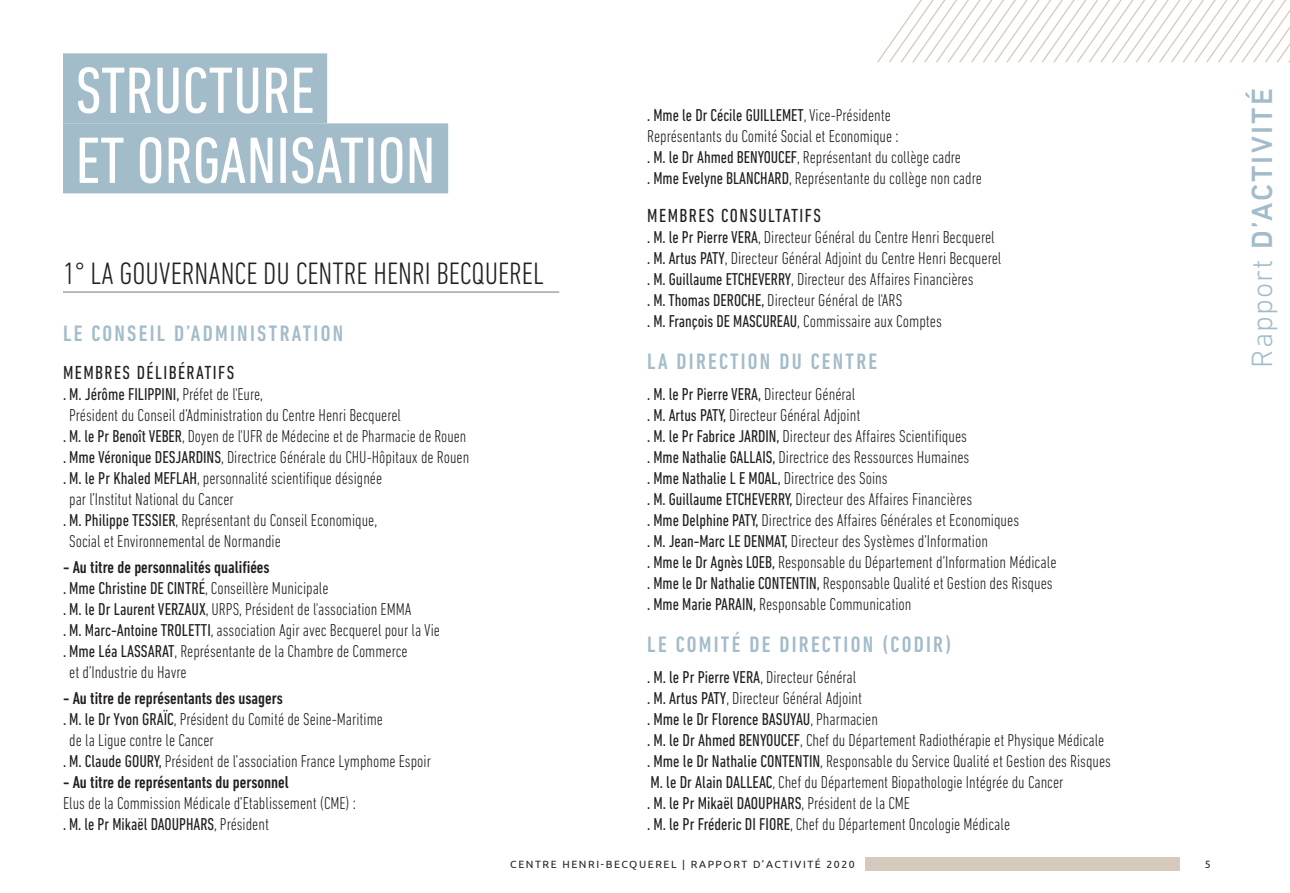
<style>
.page{position:relative;width:1290px;height:893px;background:#fff}
.page>*{position:absolute;margin:0;border:0;box-sizing:border-box;transform-origin:0 0}
.Gros_Titre_OK{font:condensed 66.5px/70px "DIN Next LT Pro";color:#fff}
.ss_titre_filet_OK{font:300 condensed 31.5px "DIN Next LT Pro";color:#231f20}
.t1{font:500 29.75px "DIN Next LT Pro";letter-spacing:.08em;color:#a3bcca}
.ss_titre_OK{font:500 condensed 22.75px "DIN Next LT Pro";letter-spacing:.1em;color:#a3bcca}
.FONCTION{font:condensed 19.25px "DIN Next LT Pro";letter-spacing:.075em;color:#231f20}
.text_courant{font:300 condensed 17.5px/21px "DIN Next LT Pro";color:#231f20}
.text_courant-2{font:condensed 17.5px "DIN Next LT Pro";color:#231f20}
.text_courant-3{font:500 condensed 17.5px "DIN Next LT Pro";color:#231f20}
.t2{font:10.5px "Ubuntu";letter-spacing:.15em;color:#231f20}
.s1{font-weight:400}
.s2{font-weight:300}
</style>
<div class="page">
<svg style="left:877px;top:0;width:413px;height:63px"></svg>
<div style="left:865px;top:857px;width:314px;height:14px;background:#d6cabd"></div>
<div style="left:63px;top:53px;width:264px;height:70px;background:#a3bcca"></div>
<div style="left:63px;top:123px;width:385px;height:70px;background:#a3bcca"></div>
<hr style="left:63px;top:291px;width:496px;height:2px;background:#939598">
<p class="Gros_Titre_OK" style="left:76px;top:55px;width:361px">STRUCTURE<br>ET ORGANISATION</p>
<p class="ss_titre_filet_OK" style="left:63px;top:255px;width:482px">1° LA GOUVERNANCE DU CENTRE HENRI BECQUEREL</p>
<p class="ss_titre_OK" style="left:63px;top:320px;width:282px">LE CONSEIL D’ADMINISTRATION</p>
<p class="FONCTION" style="left:63px;top:362px;width:173px">MEMBRES DÉLIBÉRATIFS</p>
<p class="text_courant" style="left:69px;top:383px;width:333px;text-indent:-6px"><span class="s1">. M. Jérôme FILIPPINI,</span> Préfet de l'Eure,<br>Président du Conseil d’Administration du Centre Henri Becquerel</p>
<p class="text_courant" style="left:63px;top:425px;width:405px"><span class="s1">. M. le Pr Benoît VEBER</span>, Doyen de l'UFR de Médecine et de Pharmacie de Rouen</p>
<p class="text_courant" style="left:63px;top:446px;width:408px"><span class="s1">. Mme Véronique DESJARDINS</span>, Directrice Générale du CHU-Hôpitaux de Rouen</p>
<p class="text_courant" style="left:69px;top:467px;width:314px;text-indent:-6px"><span class="s1">. M. le Pr Khaled MEFLAH</span>, personnalité scientifique désignée par l’Institut National du Cancer</p>
<p class="text_courant" style="left:69px;top:509px;width:309px;text-indent:-6px"><span class="s1">. M. Philippe TESSIER</span>, Représentant du Conseil Economique,<br>Social et Environnemental de Normandie</p>
<p class="text_courant-3" style="left:63px;top:557px;width:208px">- Au titre de personnalités qualifiées</p>
<p class="text_courant" style="left:63px;top:577px;width:267px"><span class="s1">. Mme Christine DE CINTRÉ</span>, Conseillère Municipale</p>
<p class="text_courant" style="left:63px;top:598px;width:350px"><span class="s1">. M. le Dr Laurent VERZAUX</span>, URPS, Président de l'association EMMA</p>
<p class="text_courant" style="left:63px;top:619px;width:378px"><span class="s1">. M. Marc-Antoine TROLETTI</span>, association Agir avec Becquerel pour la Vie</p>
<p class="text_courant" style="left:69px;top:640px;width:340px;text-indent:-6px"><span class="s1">. Mme Léa LASSARAT</span>, Représentante de la Chambre de Commerce et d’Industrie du Havre</p>
<p class="text_courant-3" style="left:63px;top:688px;width:221px">- Au titre de représentants des usagers</p>
<p class="text_courant" style="left:69px;top:708px;width:315px;text-indent:-6px"><span class="s1">. M. le Dr Yvon GRAÏC</span>, Président du Comité de Seine-Maritime de la Ligue contre le Cancer</p>
<p class="text_courant" style="left:63px;top:750px;width:369px"><span class="s1">. M. Claude GOURY,</span> Président de l’association France Lymphome Espoir</p>
<p class="text_courant-3" style="left:63px;top:772px;width:227px">- Au titre de représentants du personnel</p>
<p class="text_courant" style="left:63px;top:792px;width:295px">Elus de la Commission Médicale d’Etablissement (CME) :</p>
<p class="text_courant-2" style="left:63px;top:814px;width:207px">. M. le Pr Mikaël DAOUPHARS<span class="s2">, Président</span></p>
<p class="text_courant-2" style="left:647px;top:105px;width:245px">. Mme le Dr Cécile GUILLEMET<span class="s2">, Vice-Présidente</span></p>
<p class="text_courant" style="left:647px;top:125px;width:253px">Représentants du Comité Social et Economique :</p>
<p class="text_courant" style="left:647px;top:146px;width:315px"><span class="s1">. M. le Dr Ahmed BENYOUCEF</span>, Représentant du collège cadre</p>
<p class="text_courant" style="left:647px;top:167px;width:336px"><span class="s1">. Mme Evelyne BLANCHARD</span>, Représentante du collège non cadre</p>
<p class="FONCTION" style="left:647px;top:204px;width:175px">MEMBRES CONSULTATIFS</p>
<p class="text_courant" style="left:647px;top:226px;width:349px"><span class="s1">. M. le Pr Pierre VERA</span>, Directeur Général du Centre Henri Becquerel</p>
<p class="text_courant" style="left:647px;top:247px;width:356px"><span class="s1">. M. Artus PATY</span>, Directeur Général Adjoint du Centre Henri Becquerel</p>
<p class="text_courant" style="left:647px;top:268px;width:328px"><span class="s1">. M. Guillaume ETCHEVERRY</span>, Directeur des Affaires Financières</p>
<p class="text_courant" style="left:647px;top:289px;width:256px"><span class="s1">. M. Thomas DEROCHE,</span> Directeur Général de l'ARS</p>
<p class="text_courant-2" style="left:647px;top:311px;width:296px">. M. François DE MASCUREAU<span class="s2">, Commissaire aux Comptes</span></p>
<p class="ss_titre_OK" style="left:647px;top:348px;width:231px">LA DIRECTION DU CENTRE</p>
<p class="text_courant-2" style="left:647px;top:384px;width:210px">. M. le Pr Pierre VERA, <span class="s2">Directeur Général</span></p>
<p class="text_courant" style="left:647px;top:404px;width:214px"><span class="s1">. M. Artus PATY,</span> Directeur Général Adjoint</p>
<p class="text_courant" style="left:647px;top:425px;width:321px"><span class="s1">. M. le Pr Fabrice JARDIN,</span> Directeur des Affaires Scientifiques</p>
<p class="text_courant" style="left:647px;top:446px;width:324px"><span class="s1">. Mme Nathalie GALLAIS,</span> Directrice des Ressources Humaines</p>
<p class="text_courant-2" style="left:647px;top:468px;width:242px">. Mme Nathalie L E MOAL, <span class="s2">Directrice des Soins</span></p>
<p class="text_courant" style="left:647px;top:488px;width:326px"><span class="s1">. M. Guillaume ETCHEVERRY,</span> Directeur des Affaires Financières</p>
<p class="text_courant" style="left:647px;top:509px;width:373px"><span class="s1">. Mme Delphine PATY,</span> Directrice des Affaires Générales et Economiques</p>
<p class="text_courant" style="left:647px;top:530px;width:342px"><span class="s1">. M. Jean-Marc LE DENMAT,</span> Directeur des Systèmes d’Information</p>
<p class="text_courant" style="left:647px;top:551px;width:411px"><span class="s1">. Mme le Dr Agnès LOEB,</span> Responsable du Département d’Information Médicale</p>
<p class="text_courant" style="left:647px;top:572px;width:407px"><span class="s1">. Mme le Dr Nathalie CONTENTIN,</span> Responsable Qualité et Gestion des Risques</p>
<p class="text_courant" style="left:647px;top:593px;width:266px"><span class="s1">. Mme Marie PARAIN,</span> Responsable Communication</p>
<p class="ss_titre_OK" style="left:647px;top:631px;width:306px">LE COMITÉ DE DIRECTION (CODIR)</p>
<p class="text_courant-2" style="left:647px;top:667px;width:211px">. M. le Pr Pierre VERA<span class="s2">, Directeur Général</span></p>
<p class="text_courant" style="left:647px;top:687px;width:216px"><span class="s1">. M. Artus PATY</span>, Directeur Général Adjoint</p>
<p class="text_courant-2" style="left:647px;top:709px;width:232px">. Mme le Dr Florence BASUYAU<span class="s2">, Pharmacien</span></p>
<p class="text_courant" style="left:647px;top:729px;width:459px"><span class="s1">. M. le Dr Ahmed BENYOUCEF</span>, Chef du Département Radiothérapie et Physique Médicale</p>
<p class="text_courant" style="left:647px;top:750px;width:465px"><span class="s1">. Mme le Dr Nathalie CONTENTIN</span>, Responsable du Service Qualité et Gestion des Risques</p>
<p class="text_courant" style="left:650px;top:771px;width:414px"><span class="s1">M. le Dr Alain DALLEAC</span>, Chef du Département Biopathologie Intégrée du Cancer</p>
<p class="text_courant-2" style="left:647px;top:793px;width:264px">. M. le Pr Mikaël DAOUPHARS<span class="s2">, Président de la CME</span></p>
<p class="text_courant" style="left:647px;top:813px;width:364px"><span class="s1">. M. le Pr Fréderic DI FIORE</span>, Chef du Département Oncologie Médicale</p>
<p class="t2" style="left:510px;top:858px;width:346px">CENTRE HENRI-BECQUEREL | RAPPORT D’ACTIVITÉ 2020</p>
<p class="t2" style="left:1204px;top:858px;width:7px">5</p>
<h3 class="t1" style="left:1244px;top:368px;width:281px;rotate:-90deg"><span class="s2">Rapport</span> D’ACTIVITÉ</h3>
</div>
